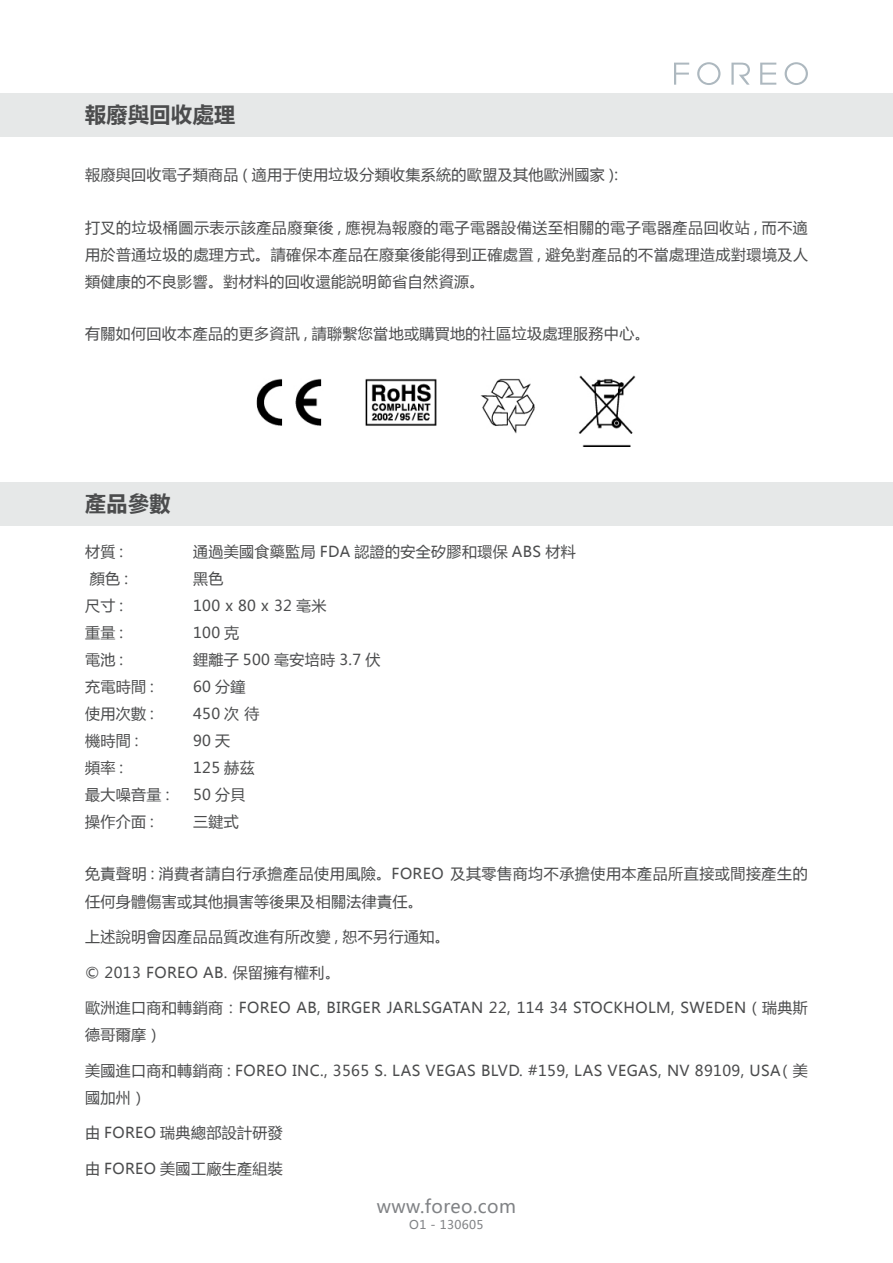
<style>
.page{position:relative;width:893px;height:1263px;background:#fff}
.page>*{position:absolute;margin:0;border:0;box-sizing:border-box;transform-origin:0 0}
.标题2{font:700 21px "Microsoft Ya Hei";letter-spacing:.025em;color:#4b4c4d}
.内文{font:18px "Microsoft Ya Hei";letter-spacing:.025em;color:#808285}
.内文-2{font:15px/27px "Microsoft Ya Hei";letter-spacing:.025em;color:#4b4c4d}
.内文-3{font:12px "Microsoft Ya Hei";letter-spacing:.025em;color:#808285}
</style>
<div class="page">
<svg style="left:697px;top:62px;width:23px;height:23px"></svg>
<svg style="left:674px;top:63px;width:15px;height:22px"></svg>
<svg style="left:760px;top:63px;width:16px;height:22px"></svg>
<svg style="left:731px;top:63px;width:19px;height:22px"></svg>
<svg style="left:785px;top:62px;width:23px;height:23px"></svg>
<div style="left:0;top:94px;width:893px;height:43px;background:#e6e8e8"></div>
<div style="left:0;top:483px;width:893px;height:43px;background:#e6e8e8"></div>
<img style="left:256px;top:375px;width:380px;height:71px">
<p class="标题2" style="left:85px;top:100px;width:152px">報廢與回收處理</p>
<p class="内文-2" style="left:85px;top:161px;width:535px">報廢與回收電子類商品 ( 適用于使用垃圾分類收集系統的歐盟及其他歐洲國家 ):</p>
<p class="内文-2" style="left:85px;top:213px;width:724px;text-align:justify">打叉的垃圾桶圖示表示該產品廢棄後 , 應視為報廢的電子電器設備送至相關的電子電器產品回收站 , 而不適用於普通垃圾的處理方式。請確保本產品在廢棄後能得到正確處置 , 避免對產品的不當處理造成對環境及人類健康的不良影響。對材料的回收還能説明節省自然資源。</p>
<p class="内文-2" style="left:85px;top:320px;width:566px">有關如何回收本產品的更多資訊 , 請聯繫您當地或購買地的社區垃圾處理服務中心。</p>
<p class="标题2" style="left:85px;top:489px;width:87px">產品參數</p>
<p class="内文-2" style="left:85px;top:537px;width:40px">材質 :</p>
<p class="内文-2" style="left:193px;top:537px;width:384px">通過美國食藥監局 FDA 認證的安全矽膠和環保 ABS 材料</p>
<p class="内文-2" style="left:90px;top:564px;width:40px">顏色 :</p>
<p class="内文-2" style="left:193px;top:564px;width:32px">黑色</p>
<p class="内文-2" style="left:85px;top:591px;width:40px">尺寸 :</p>
<p class="内文-2" style="left:193px;top:591px;width:135px">100 x 80 x 32 毫米</p>
<p class="内文-2" style="left:85px;top:618px;width:40px">重量 :</p>
<p class="内文-2" style="left:193px;top:618px;width:48px">100 克</p>
<p class="内文-2" style="left:85px;top:645px;width:40px">電池 :</p>
<p class="内文-2" style="left:193px;top:645px;width:189px">鋰離子 500 毫安培時 3.7 伏</p>
<p class="内文-2" style="left:85px;top:672px;width:70px">充電時間 :</p>
<p class="内文-2" style="left:193px;top:672px;width:54px">60 分鐘</p>
<p class="内文-2" style="left:85px;top:699px;width:70px">使用次數 :</p>
<p class="内文-2" style="left:193px;top:699px;width:68px">450 次 待</p>
<p class="内文-2" style="left:85px;top:726px;width:55px">機時間 :</p>
<p class="内文-2" style="left:193px;top:726px;width:39px">90 天</p>
<p class="内文-2" style="left:85px;top:753px;width:40px">頻率 :</p>
<p class="内文-2" style="left:193px;top:753px;width:63px">125 赫茲</p>
<p class="内文-2" style="left:85px;top:780px;width:86px">最大噪音量 :</p>
<p class="内文-2" style="left:193px;top:780px;width:54px">50 分貝</p>
<p class="内文-2" style="left:85px;top:807px;width:70px">操作介面 :</p>
<p class="内文-2" style="left:193px;top:807px;width:47px">三鍵式</p>
<p class="内文-2" style="left:85px;top:860px;width:724px">免責聲明 : 消費者請自行承擔產品使用風險。FOREO 及其零售商均不承擔使用本產品所直接或間接產生的任何身體傷害或其他損害等後果及相關法律責任。</p>
<p class="内文-2" style="left:85px;top:923px;width:366px">上述說明會因產品品質改進有所改變 , 恕不另行通知。</p>
<p class="内文-2" style="left:85px;top:958px;width:256px">© 2013 FOREO AB. 保留擁有權利。</p>
<p class="内文-2" style="left:85px;top:994px;width:724px">歐洲進口商和轉銷商：FOREO AB, BIRGER JARLSGATAN 22, 114 34 STOCKHOLM, SWEDEN（瑞典斯德哥爾摩）</p>
<p class="内文-2" style="left:85px;top:1056px;width:724px">美國進口商和轉銷商：FOREO INC., 3565 S. LAS VEGAS BLVD. #159, LAS VEGAS, NV 89109, USA（美國加州）</p>
<p class="内文-2" style="left:85px;top:1119px;width:199px">由 FOREO 瑞典總部設計研發</p>
<p class="内文-2" style="left:85px;top:1154px;width:199px">由 FOREO 美國工廠生產組裝</p>
<p class="内文" style="left:377px;top:1194px;width:141px">www.foreo.com</p>
<p class="内文-3" style="left:409px;top:1216px;width:76px">O1 - 130605</p>
</div>
